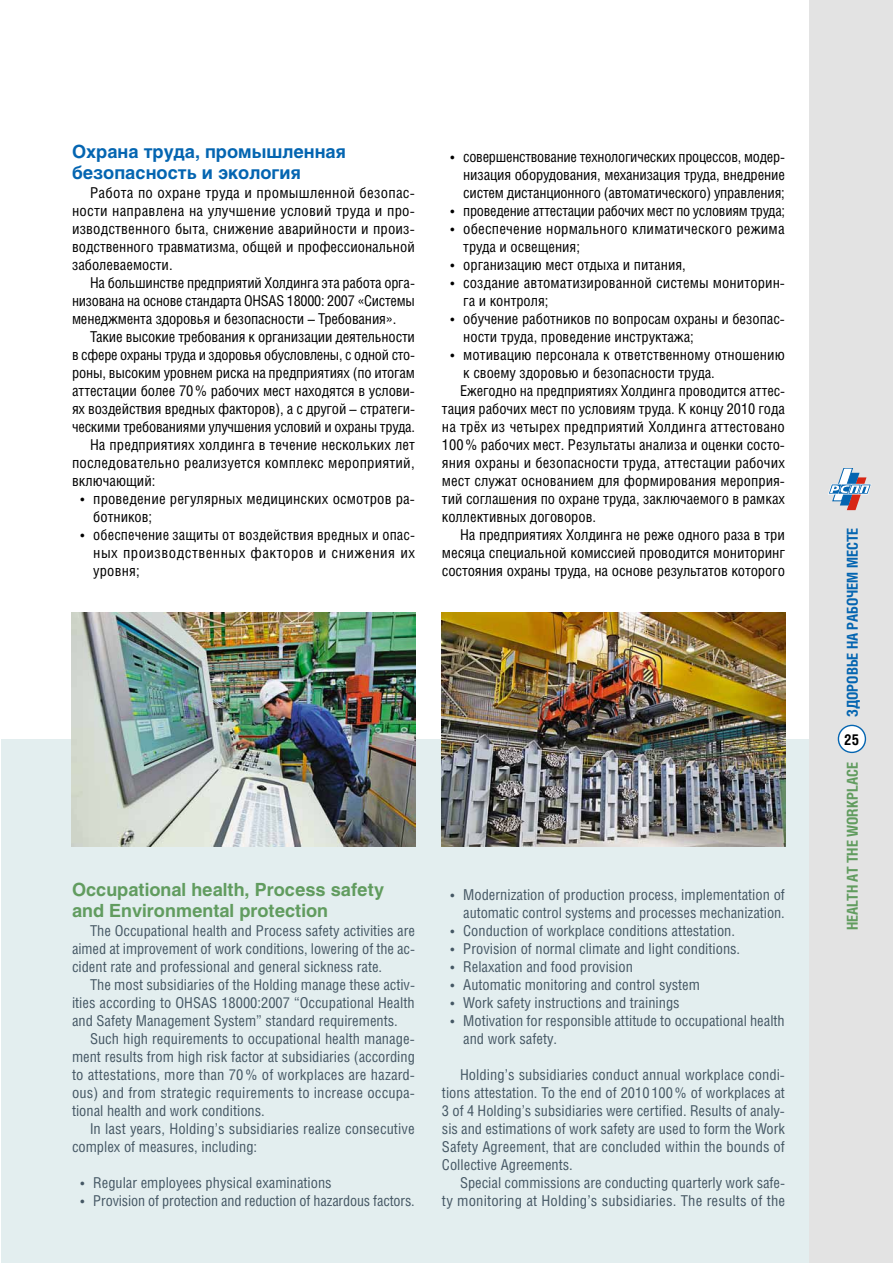
<style>
.page{position:relative;width:893px;height:1263px;background:#fff}
.page>*{position:absolute;margin:0;border:0;box-sizing:border-box;transform-origin:0 0}
.t1{font:700 18px/21px "Helios";color:#619c5f}
.t2{font:700 18px/21px "Helios";color:#0465b1}
.t3{font:15px/18px "Helios Cond";color:#000;text-align:justify}
.t4{font:15px/18px "Helios Cond";color:#455764;text-align:justify}
.t5{font:700 15px "Helios Cond";color:#0465b1}
.t6{font:700 15px "Helios Cond";color:#619c5f}
.t7{font:700 15px "Helios Cond";color:#000}
</style>
<div class="page">
<div style="left:1px;top:739px;width:892px;height:524px;background:#e3eeef"></div>
<div style="left:809px;top:0;width:84px;height:1263px;background:#e3e3e3"></div>
<svg style="left:828px;top:468px;width:43px;height:42px"></svg>
<div style="left:838px;top:725px;width:27px;height:27px;background:#fff;border-radius:50%"></div>
<div style="left:838px;top:725px;width:28px;height:28px;border:1px solid #0465b1;border-radius:50%"></div>
<img style="left:72px;top:612px;width:343px;height:234px">
<img style="left:442px;top:612px;width:343px;height:234px">
<p class="t2" style="left:72px;top:141px;width:275px">Охрана труда, промышленная безопасность и экология</p>
<p class="t3" style="left:72px;top:183px;width:344px;text-indent:18px">Работа по охране труда и промышленной безопас&shy;ности направлена на улучшение условий труда и про&shy;изводственного быта, снижение аварийности и произ&shy;водственного травматизма, общей и профессиональной заболеваемости.</p>
<p class="t3" style="left:72px;top:273px;width:344px;text-indent:18px">На большинстве предприятий Холдинга эта работа орга&shy;низована на основе стандарта OHSAS 18000: 2007 «Системы менеджмента здоровья и безопасности – Требования».</p>
<p class="t3" style="left:90px;top:327px;width:326px">Такие высокие требования к организации деятельности</p>
<p class="t3" style="left:72px;top:345px;width:344px">в сфере охраны труда и здоровья обусловлены, с одной сто-</p>
<p class="t3" style="left:72px;top:363px;width:345px">роны, высоким уровнем риска на предприятиях (по итогам</p>
<p class="t3" style="left:72px;top:381px;width:344px">аттестации более 70% рабочих мест находятся в услови-</p>
<p class="t3" style="left:72px;top:399px;width:344px">ях воздействия вредных факторов), а с другой – стратеги-</p>
<p class="t3" style="left:72px;top:417px;width:344px">ческими требованиями улучшения условий и охраны труда.</p>
<p class="t3" style="left:90px;top:435px;width:327px">На предприятиях холдинга в течение нескольких лет</p>
<p class="t3" style="left:72px;top:453px;width:344px">последовательно реализуется комплекс мероприятий,</p>
<p class="t3" style="left:72px;top:471px;width:85px">включающий:</p>
<p class="t3" style="left:93px;top:489px;width:323px;text-indent:-13px">• проведение регулярных медицинских осмотров ра&shy;ботников;</p>
<p class="t3" style="left:93px;top:525px;width:323px;text-indent:-13px">• обеспечение защиты от воздействия вредных и опас&shy;ных производственных факторов и снижения их уровня;</p>
<p class="t3" style="left:463px;top:147px;width:323px;text-indent:-13px">• совершенствование технологических процессов, модер&shy;низация оборудования, механизация труда, внедрение систем дистанционного (автоматического) управления;</p>
<p class="t3" style="left:450px;top:201px;width:336px">• проведение аттестации рабочих мест по условиям труда;</p>
<p class="t3" style="left:463px;top:219px;width:323px;text-indent:-13px">• обеспечение нормального климатического режима труда и освещения;</p>
<p class="t3" style="left:450px;top:255px;width:237px">• организацию мест отдыха и питания,</p>
<p class="t3" style="left:463px;top:273px;width:323px;text-indent:-13px">• создание автоматизированной системы мониторин&shy;га и контроля;</p>
<p class="t3" style="left:463px;top:309px;width:323px;text-indent:-13px">• обучение работников по вопросам охраны и безопас&shy;ности труда, проведение инструктажа;</p>
<p class="t3" style="left:450px;top:345px;width:336px">• мотивацию персонала к ответственному отношению</p>
<p class="t3" style="left:463px;top:363px;width:253px">к своему здоровью и безопасности труда.</p>
<p class="t3" style="left:460px;top:381px;width:326px">Ежегодно на предприятиях Холдинга проводится аттес-</p>
<p class="t3" style="left:442px;top:399px;width:344px">тация рабочих мест по условиям труда. К концу 2010 года</p>
<p class="t3" style="left:442px;top:417px;width:344px">на трёх из четырех предприятий Холдинга аттестовано</p>
<p class="t3" style="left:442px;top:435px;width:344px">100% рабочих мест. Результаты анализа и оценки состо-</p>
<p class="t3" style="left:442px;top:453px;width:344px">яния охраны и безопасности труда, аттестации рабочих</p>
<p class="t3" style="left:442px;top:471px;width:344px">мест служат основанием для формирования мероприя-</p>
<p class="t3" style="left:442px;top:489px;width:344px">тий соглашения по охране труда, заключаемого в рамках</p>
<p class="t3" style="left:442px;top:507px;width:156px">коллективных договоров.</p>
<p class="t3" style="left:460px;top:525px;width:326px">На предприятиях Холдинга не реже одного раза в три</p>
<p class="t3" style="left:442px;top:543px;width:345px">месяца специальной комиссией проводится мониторинг</p>
<p class="t3" style="left:442px;top:561px;width:345px">состояния охраны труда, на основе результатов которого</p>
<p class="t1" style="left:72px;top:879px;width:314px">Occupational health, Process safety and Environmental protection</p>
<p class="t4" style="left:72px;top:921px;width:344px;text-indent:18px">The Occupational health and Process safety activities are aimed at improvement of work conditions, lowering of the ac&shy;cident rate and professional and general sickness rate.</p>
<p class="t4" style="left:72px;top:975px;width:345px;text-indent:18px">The most subsidiaries of the Holding manage these activ&shy;ities according to OHSAS 18000:2007 “Occupational Health and Safety Management System” standard requirements.</p>
<p class="t4" style="left:72px;top:1029px;width:344px;text-indent:18px">Such high requirements to occupational health manage&shy;ment results from high risk factor at subsidiaries (according to attestations, more than 70% of workplaces are hazard&shy;ous) and from strategic requirements to increase occupa&shy;tional health and work conditions.</p>
<p class="t4" style="left:72px;top:1119px;width:344px;text-indent:18px">In last years, Holding’s subsidiaries realize consecutive complex of measures, including:</p>
<p class="t4" style="left:81px;top:1173px;width:253px">• Regular employees physical examinations</p>
<p class="t4" style="left:81px;top:1191px;width:336px">• Provision of protection and reduction of hazardous factors.</p>
<p class="t4" style="left:450px;top:885px;width:336px;text-align:right">• Modernization of production process, implementation of automatic control systems and processes mechanization.</p>
<p class="t4" style="left:450px;top:921px;width:286px">• Conduction of workplace conditions attestation.</p>
<p class="t4" style="left:450px;top:939px;width:291px">• Provision of normal climate and light conditions.</p>
<p class="t4" style="left:450px;top:957px;width:184px">• Relaxation and food provision</p>
<p class="t4" style="left:450px;top:975px;width:251px">• Automatic monitoring and control system</p>
<p class="t4" style="left:450px;top:993px;width:231px">• Work safety instructions and trainings</p>
<p class="t4" style="left:463px;top:1011px;width:323px;text-indent:-13px">• Motivation for responsible attitude to occupational health and work safety.</p>
<p class="t4" style="left:442px;top:1065px;width:345px;text-indent:18px">Holding’s subsidiaries conduct annual workplace condi&shy;tions attestation. To the end of 2010 100% of workplaces at 3 of 4 Holding’s subsidiaries were certified. Results of analy&shy;sis and estimations of work safety are used to form the Work Safety Agreement, that are concluded within the bounds of Collective Agreements.</p>
<p class="t4" style="left:442px;top:1173px;width:345px;text-align:right">Special commissions are conducting quarterly work safe-<br>ty monitoring at Holding’s subsidiaries. The results of the</p>
<p class="t5" style="left:843px;top:717px;width:191px;rotate:-90deg">ЗДОРОВЬЕ НА РАБОЧЕМ МЕСТЕ</p>
<p class="t7" style="left:844px;top:730px;width:17px">25</p>
<p class="t6" style="left:843px;top:930px;width:169px;rotate:-90deg">HEALTH AT THE WORKPLACE</p>
</div>
